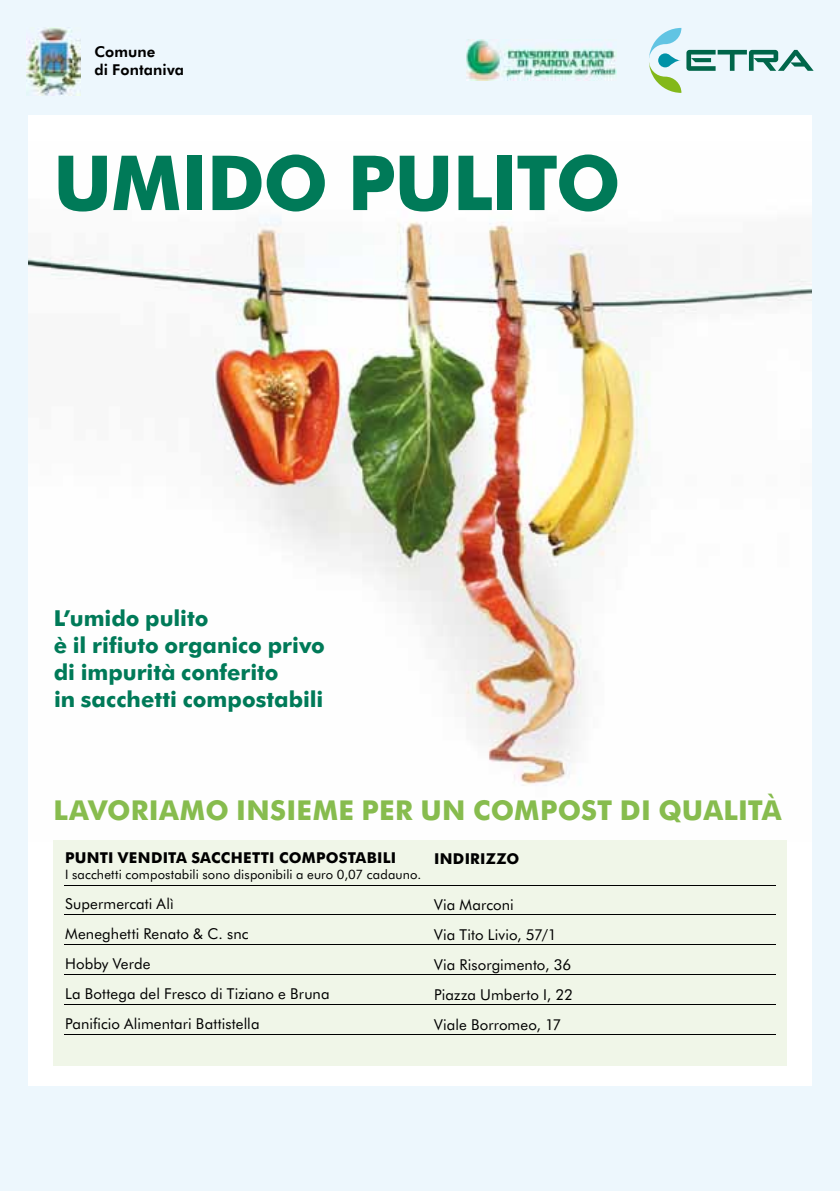
<style>
.page{position:relative;width:840px;height:1191px;background:#fff}
.page>*{position:absolute;margin:0;border:0;box-sizing:border-box;transform-origin:0 0}
.t1{font:700 76px "Futura BT";color:#007a58}
.t2{font:700 27.4px "Futura BT";letter-spacing:.015em;color:#87bc4e}
.t3{font:700 22px/27px "Futura BT";color:#007a58}
.t4{font:15px/30px "Futura BT";letter-spacing:.005em;color:#000}
.t5{font:700 15px "Futura BT";letter-spacing:.025em;color:#000}
.t6{font:800 15px/18px "Futura BT";letter-spacing:.005em;color:#000}
.t7{font:13px "Futura BT";letter-spacing:.01em;color:#000}
</style>
<div class="page">
<div style="left:0;top:0;width:839px;height:1191px;background:#edf7fd"></div>
<div style="left:28px;top:115px;width:783px;height:971px;background:#fff"></div>
<img style="left:28px;top:217px;width:783px;height:625px">
<div style="left:53px;top:840px;width:733px;height:225px;background:#f0f6e8"></div>
<hr style="left:64px;top:884px;width:711px;height:1px;background:#000">
<hr style="left:64px;top:914px;width:711px;height:1px;background:#000">
<hr style="left:64px;top:944px;width:711px;height:1px;background:#000">
<hr style="left:64px;top:974px;width:711px;height:1px;background:#000">
<hr style="left:64px;top:1004px;width:711px;height:1px;background:#000">
<hr style="left:64px;top:1034px;width:711px;height:1px;background:#000">
<img style="left:466px;top:39px;width:150px;height:42px">
<img style="left:26px;top:27px;width:55px;height:68px">
<svg style="left:649px;top:28px;width:164px;height:65px"></svg>
<p class="t6" style="left:94px;top:43px;width:91px">Comune<br>di Fontaniva</p>
<h1 class="t1" style="left:53px;top:137px;width:569px">UMIDO PULITO</h1>
<h3 class="t3" style="left:54px;top:604px;width:272px">L’UMIDO PULITO<br>È IL RIFIUTO ORGANICO PRIVO<br>DI IMPURITÀ CONFERITO<br>IN SACCHETTI COMPOSTABILI</h3>
<h2 class="t2" style="left:53px;top:793px;width:729px">LAVORIAMO INSIEME PER UN COMPOST DI QUALITÀ</h2>
<p class="t5" style="left:65px;top:848px;width:332px">PUNTI VENDITA SACCHETTI COMPOSTABILI</p>
<p class="t7" style="left:65px;top:866px;width:357px">I sacchetti compostabili sono disponibili a euro 0,07 cadauno.</p>
<p class="t4" style="left:65px;top:888px;width:266px">Supermercati Alì<br>Meneghetti Renato &amp; C. snc<br>Hobby Verde<br>La Bottega del Fresco di Tiziano e Bruna<br>Panificio Alimentari Battistella</p>
<p class="t5" style="left:434px;top:849px;width:87px">INDIRIZZO</p>
<p class="t4" style="left:434px;top:889px;width:140px">Via Marconi<br>Via Tito Livio, 57/1<br>Via Risorgimento, 36<br>Piazza Umberto I, 22<br>Viale Borromeo, 17</p>
</div>
